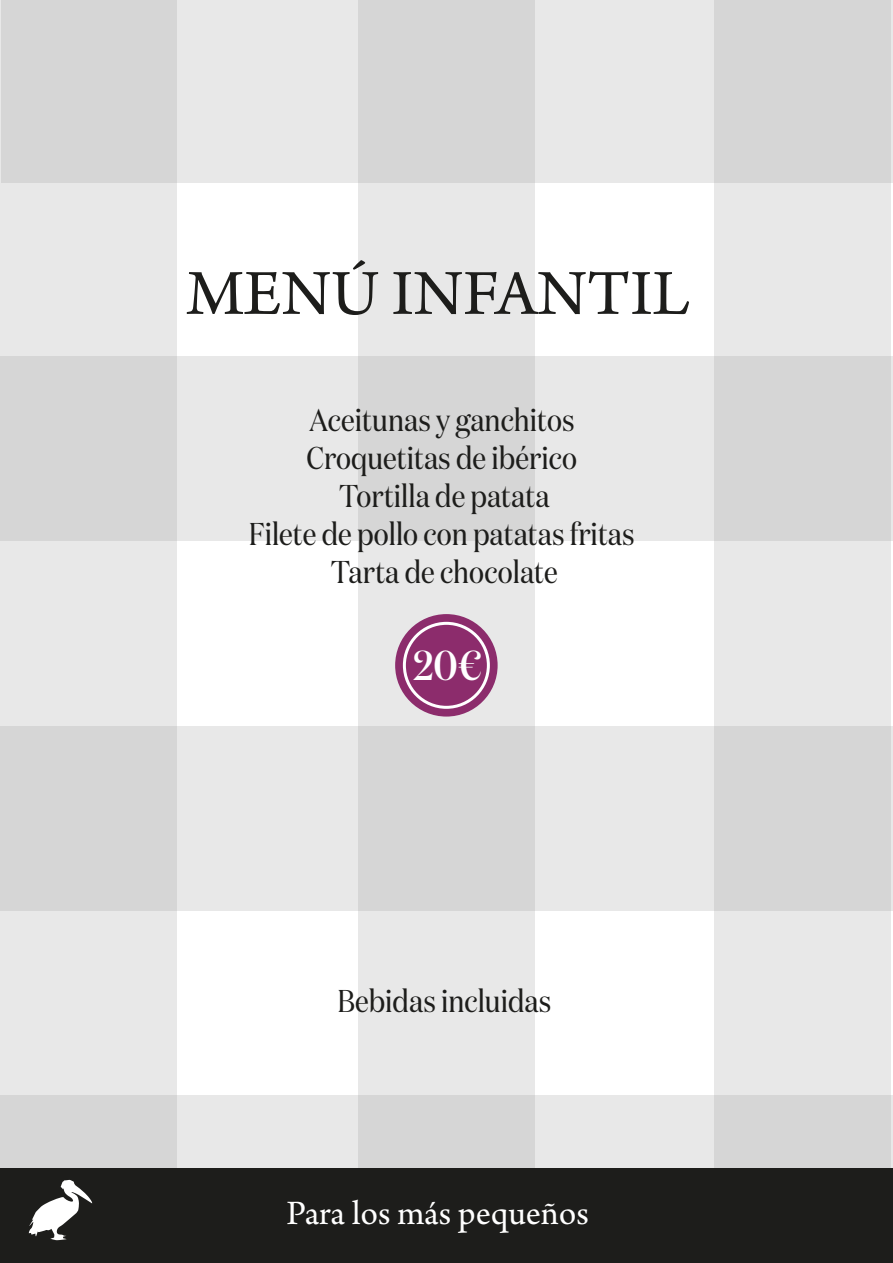
<style>
.page{position:relative;width:893px;height:1263px;background:#fff}
.page>*{position:absolute;margin:0;border:0;box-sizing:border-box;transform-origin:0 0}
.t1{font:67.5px "Arno Pro";color:#1d1d1b}
.t2{font:500 41.7px "Domaine Disp Nar";color:#fff}
.t3{font:36px "Arno Pro";color:#fff}
.t4{font:31.5px/37.8px "Domaine Disp Nar";color:#1d1d1b;text-align:center}
</style>
<div class="page">
<div style="left:714px;top:0;width:177px;height:1263px;background:#e8e8e8"></div>
<div style="left:358px;top:0;width:176px;height:1263px;background:#e8e8e8"></div>
<div style="left:0;top:0;width:177px;height:1263px;background:#e8e8e8"></div>
<div style="left:1px;top:0;width:892px;height:183px;background:linear-gradient(to right,#ddd,#ddd)"></div>
<div style="left:0;top:356px;width:892px;height:184px;background:linear-gradient(to right,#ddd,#ddd)"></div>
<div style="left:0;top:726px;width:892px;height:185px;background:linear-gradient(to right,#ddd,#ddd)"></div>
<div style="left:0;top:1096px;width:892px;height:167px;background:linear-gradient(to right,#ddd,#ddd)"></div>
<div style="left:395px;top:614px;width:103px;height:102px;background:#8c2c6c;border-radius:50%"></div>
<div style="left:403px;top:622px;width:87px;height:87px;border:3px solid #fff;border-radius:50%"></div>
<div style="left:0;top:1168px;width:893px;height:95px;background:#1d1d1b"></div>
<svg style="left:29px;top:1179px;width:63px;height:61px"></svg>
<h1 class="t1" style="left:186px;top:255px;width:505px">MENÚ INFANTIL</h1>
<p class="t4" style="left:249px;top:401px;width:387px">Aceitunas y ganchitos<br>Croquetitas de ibérico<br>Tortilla de patata<br>Filete de pollo con patatas fritas<br>Tarta de chocolate</p>
<h2 class="t2" style="left:413px;top:640px;width:70px">20€</h2>
<p class="t4" style="left:337px;top:982px;width:215px">Bebidas incluidas</p>
<p class="t3" style="left:287px;top:1192px;width:304px">Para los más pequeños</p>
</div>
